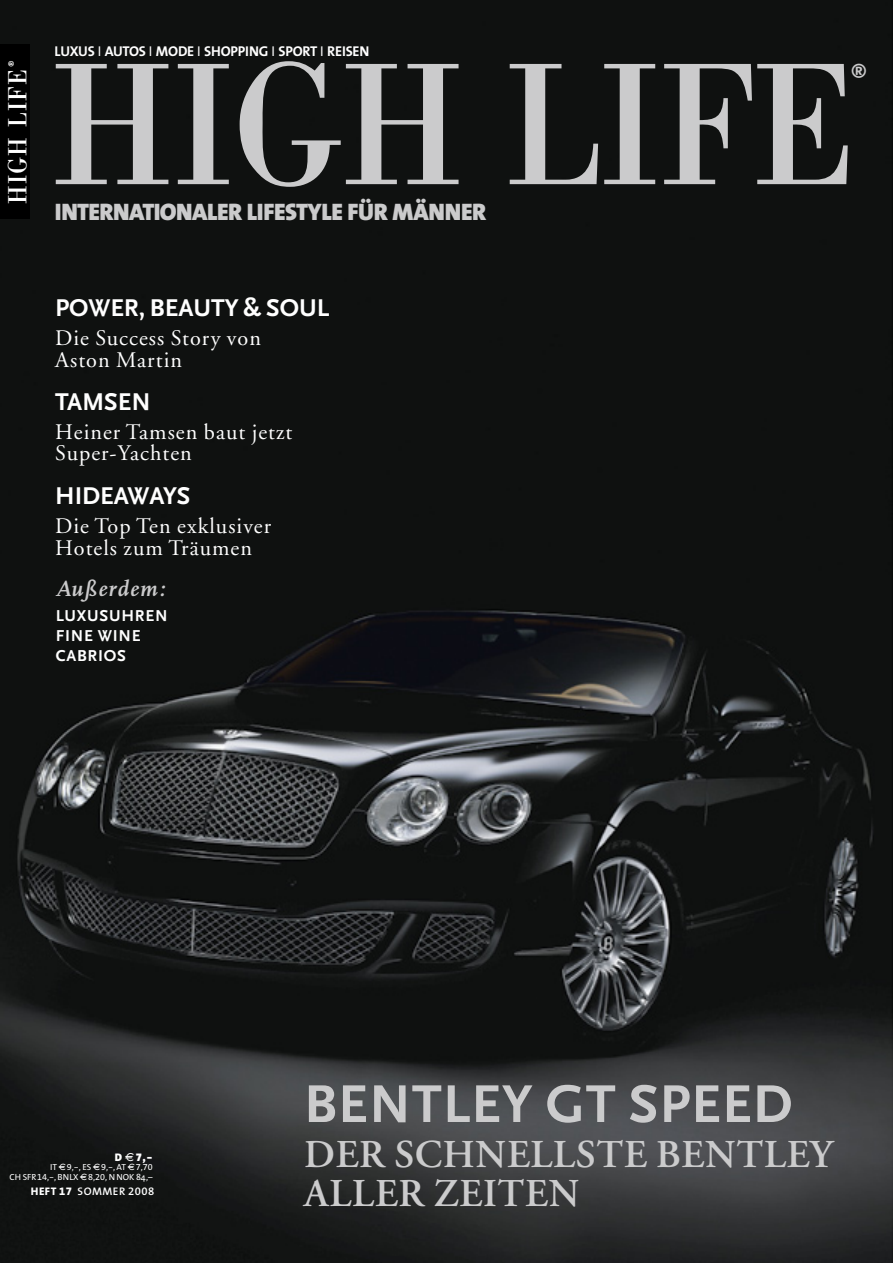
<style>
.page{position:relative;width:893px;height:1263px;background:#fff}
.page>*{position:absolute;margin:0;border:0;box-sizing:border-box;transform-origin:0 0}
.t1{font:180px "Bodoni";letter-spacing:-.015em;color:#cbcbcc;scale:.87 1}
.t2{font:700 55.5px "Scala Sans";letter-spacing:.015em;color:#cbcbcc}
.t3{font:600 39.45px/39.3px "Adobe Garamond";letter-spacing:.015em;color:#cbcbcc}
.t4{font:27.3px "Bodoni";letter-spacing:.05em;color:#fff;scale:.87 1}
.t5{font:700 25.35px "Scala Sans";letter-spacing:-.005em;color:#fff}
.t6{font:900 24px "The Mix";letter-spacing:-.02em;color:#cbcbcc}
.t7{font:italic 700 22.5px "Scala";letter-spacing:.06em;color:#cbcbcc}
.t8{font:22.2px/21.5px "Adobe Garamond";letter-spacing:.045em;color:#fff}
.t9{font:700 17.4px "Scala Sans";color:#cbcbcc}
.t10{font:700 16.5px/20px "Scala Sans LF";letter-spacing:.045em;color:#fff}
.t11{font:700 14.25px "The Mix";letter-spacing:-.015em;color:#fff}
.t12{font:600 10.95px "The Mix";letter-spacing:.045em;color:#fff}
.t13{font:10.95px "The Mix Black Expert";color:#fff}
.t14{font:8.85px "The Mix";color:#fff}
.t15{font:8.85px "The Mix Expert";color:#fff}
.t16{font:700 6.75px "Scala Sans";color:#fff}
.s1{font-weight:400}
.s2{font-family:"The Mix";font-weight:900}
.s3{font-family:"Euro font";font-size:10.35px}
.s4{font-family:"The Mix"}
.s5{font-family:"Euro font";font-size:8.1px}
.s6{font-family:"The Mix Expert"}
.s7{font-weight:800}
.s8{font-family:"The Mix Extra Bold Expert";font-weight:400}
.s9{font-family:"The Mix Semi Bold Expert";font-weight:400}
</style>
<div class="page">
<img style="left:0;top:0;width:893px;height:1263px">
<div style="left:0;top:45px;width:30px;height:174px;background:#000"></div>
<p class="t11" style="left:55px;top:42px;width:281px">LUXUS <span class="s1">I</span> AUTOS <span class="s1">I</span> MODE <span class="s1">I</span> SHOPPING <span class="s1">I</span> SPORT <span class="s1">I</span> REISEN</p>
<p class="t16" style="left:7px;top:67px;width:8px;rotate:-90deg">®</p>
<p class="t4" style="left:1px;top:204px;width:156px;rotate:-90deg">High LIFE</p>
<h1 class="t1" style="left:51px;top:15px;width:911px">High Life</h1>
<p class="t9" style="left:850px;top:60px;width:18px">®</p>
<p class="t6" style="left:55px;top:196px;width:433px">INTERNATIONALER LI FESTYLE FÜR MÄNNER</p>
<p class="t5" style="left:55px;top:294px;width:275px">POWER, BEAUTY &amp; SOUL</p>
<p class="t8" style="left:55px;top:328px;width:207px">Die Success Story von<br>Aston Martin</p>
<p class="t5" style="left:55px;top:388px;width:97px">TAMSEN</p>
<p class="t8" style="left:55px;top:422px;width:239px">Heiner Tamsen baut jetzt<br>Super-Yachten</p>
<p class="t5" style="left:55px;top:483px;width:137px">HIDEAWAYS</p>
<p class="t8" style="left:55px;top:516px;width:217px">Die Top Ten exklusiver<br>Hotels zum Träumen</p>
<p class="t7" style="left:56px;top:575px;width:111px">Außerdem:</p>
<p class="t10" style="left:56px;top:606px;width:113px">LUXUSUHREN<br>FINE WINE<br>CABRIOS</p>
<p class="t13" style="left:115px;top:1150px;width:39px"><span class="s2">D</span> <span class="s3">S</span>7,-</p>
<p class="t15" style="left:50px;top:1161px;width:104px"><span class="s4">it</span> <span class="s5">S</span>9,-, <span class="s4">ES</span> <span class="s5">S</span>9,-, <span class="s4">At</span> <span class="s5">S</span>7,70</p>
<p class="t14" style="left:10px;top:1171px;width:145px">CH SFR<span class="s6">14,-,</span> BNLX <span class="s5">S</span><span class="s6">8,20,</span> N NOK 84,–</p>
<p class="t12" style="left:31px;top:1184px;width:125px"><span class="s7">Heft</span> <span class="s8">17</span> SOMMER <span class="s9">2008</span></p>
<h2 class="t2" style="left:304px;top:1074px;width:490px">BENTLEY GT SPEED</h2>
<h3 class="t3" style="left:304px;top:1135px;width:530px">DER SCHNELLSTE BENTLEY<br>ALLER ZEITEN</h3>
</div>
